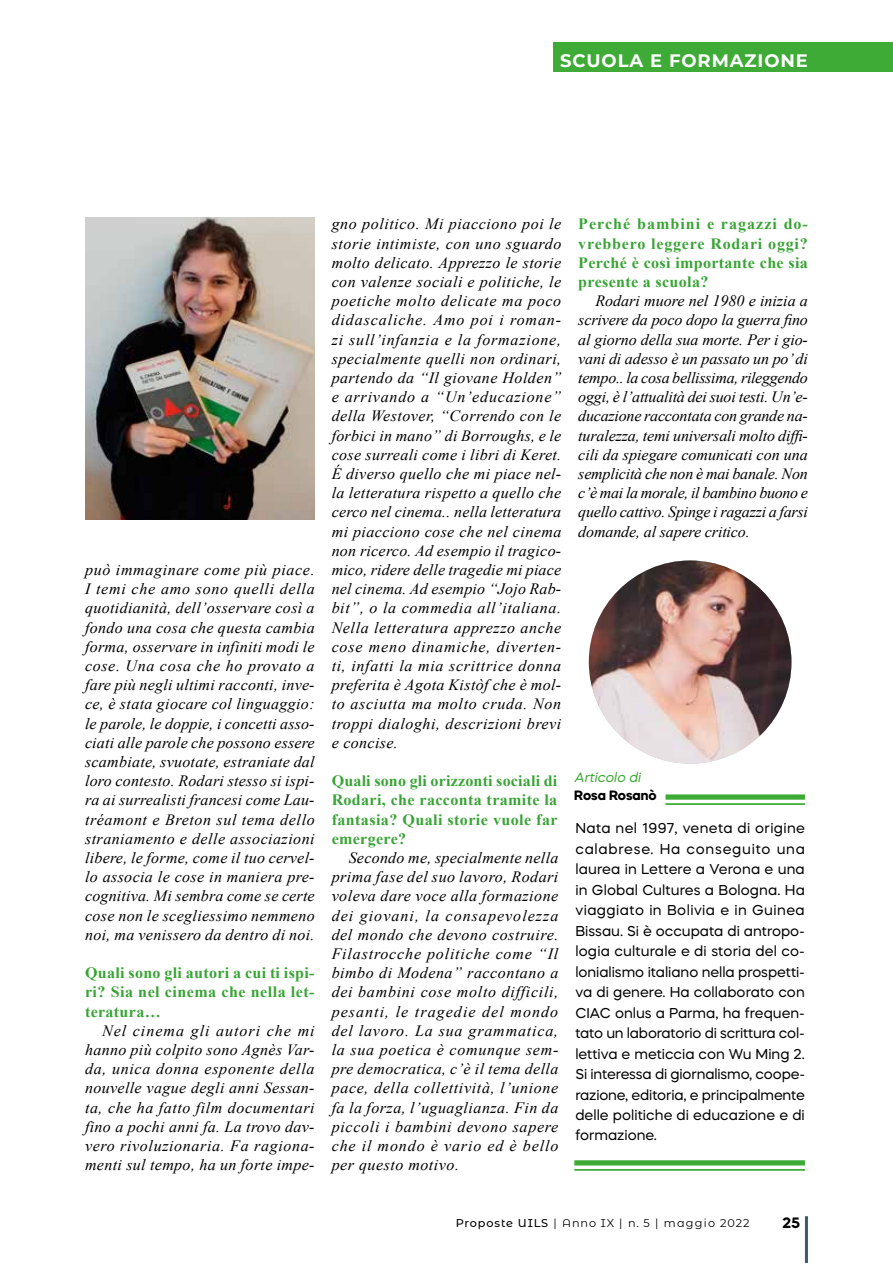
<style>
.page{position:relative;width:893px;height:1263px;background:#fff}
.page>*{position:absolute;margin:0;border:0;box-sizing:border-box;transform-origin:0 0}
.t1{font:700 18px "Montserrat";letter-spacing:.05em;color:#fff}
.t2{font:italic 15.75px/19.2px "Times New Roman";letter-spacing:.02em;color:#000;text-align:justify}
.t3{font:700 15.75px/19.2px "Times New Roman";letter-spacing:.02em;color:#39a436;text-align:justify}
.t4{font:700 15px "Mazzard H";color:#000}
.t5{font:14.25px/20.5px "Mazzard H";letter-spacing:.005em;color:#000;text-align:justify}
.t6{font:italic 13.5px "Mazzard H";color:#3fab37}
.t7{font:700 13.5px "Mazzard H";color:#000}
.t8{font:11.25px "Montserrat Alternates";letter-spacing:.08em;color:#000}
.s1{font-weight:500}
</style>
<div class="page">
<hr style="left:805px;top:1216px;width:3px;height:47px;background:#3a5c67">
<div style="left:554px;top:43px;width:339px;height:29px;background:#3fab37"></div>
<img style="left:85px;top:218px;width:230px;height:301px">
<div style="left:665px;top:794px;width:140px;height:6px;background:#3fab37"></div>
<hr style="left:665px;top:803px;width:140px;height:2px;background:#3fab37">
<div style="left:574px;top:1160px;width:231px;height:5px;background:#3fab37"></div>
<hr style="left:574px;top:1169px;width:231px;height:2px;background:#3fab37">
<img style="left:589px;top:560px;width:202px;height:204px;border-radius:101px">
<p class="t1" style="left:560px;top:47px;width:249px">SCUOLA E FORMAZIONE</p>
<p class="t2" style="left:85px;top:560px;width:231px">può immaginare come più piace.<br>I temi che amo sono quelli della quotidianità, dell’osservare così a fondo una cosa che questa cambia forma, osservare in infiniti modi le cose. Una cosa che ho provato a fare più negli ultimi racconti, inve&shy;ce, è stata giocare col linguaggio: le parole, le doppie, i concetti asso&shy;ciati alle parole che possono essere scambiate, svuotate, estraniate dal loro contesto. Rodari stesso si ispi&shy;ra ai surrealisti francesi come Lau&shy;tréamont e Breton sul tema dello straniamento e delle associazioni libere, le forme, come il tuo cervel&shy;lo associa le cose in maniera pre&shy;cognitiva. Mi sembra come se certe cose non le scegliessimo nemmeno noi, ma venissero da dentro di noi.</p>
<p class="t3" style="left:85px;top:963px;width:231px">Quali sono gli autori a cui ti ispi&shy;ri? Sia nel cinema che nella let&shy;teratura…</p>
<p class="t2" style="left:85px;top:1021px;width:231px;text-indent:17px">Nel cinema gli autori che mi hanno più colpito sono Agnès Var&shy;da, unica donna esponente della nouvelle vague degli anni Sessan&shy;ta, che ha fatto film documentari fino a pochi anni fa. La trovo dav&shy;vero rivoluzionaria. Fa ragiona&shy;menti sul tempo, ha un forte impe-</p>
<p class="t2" style="left:332px;top:214px;width:231px">gno politico. Mi piacciono poi le storie intimiste, con uno sguardo molto delicato. Apprezzo le storie con valenze sociali e politiche, le poetiche molto delicate ma poco didascaliche. Amo poi i roman&shy;zi sull’infanzia e la formazione, specialmente quelli non ordinari, partendo da “Il giovane Holden” e arrivando a “Un’educazione” della Westover, “Correndo con le forbici in mano” di Borroughs, e le cose surreali come i libri di Keret.<br>É diverso quello che mi piace nel&shy;la letteratura rispetto a quello che cerco nel cinema.. nella letteratura mi piacciono cose che nel cinema non ricerco. Ad esempio il tragico&shy;mico, ridere delle tragedie mi piace nel cinema. Ad esempio “Jojo Rab&shy;bit”, o la commedia all’italiana.<br>Nella letteratura apprezzo anche cose meno dinamiche, diverten&shy;ti, infatti la mia scrittrice donna preferita è Agota Kistòf che è mol&shy;to asciutta ma molto cruda. Non troppi dialoghi, descrizioni brevi e concise.</p>
<p class="t3" style="left:332px;top:771px;width:227px">Quali sono gli orizzonti sociali di Rodari, che racconta tramite la fantasia? Quali storie vuole far emergere?</p>
<p class="t2" style="left:332px;top:848px;width:228px;text-indent:17px">Secondo me, specialmente nella prima fase del suo lavoro, Rodari voleva dare voce alla formazione dei giovani, la consapevolezza del mondo che devono costruire.<br>Filastrocche politiche come “Il bimbo di Modena” raccontano a dei bambini cose molto difficili, pesanti, le tragedie del mondo del lavoro. La sua grammatica, la sua poetica è comunque sem&shy;pre democratica, c’è il tema della pace, della collettività, l’unione fa la forza, l’uguaglianza. Fin da piccoli i bambini devono sapere che il mondo è vario ed è bello per questo motivo.</p>
<p class="t3" style="left:578px;top:214px;width:231px">Perché bambini e ragazzi do&shy;vrebbero leggere Rodari oggi?<br>Perché è così importante che sia presente a scuola?</p>
<p class="t2" style="left:578px;top:291px;width:231px;text-indent:17px">Rodari muore nel 1980 e inizia a scrivere da poco dopo la guerra fino al giorno della sua morte. Per i gio&shy;vani di adesso è un passato un po’ di tempo.. la cosa bellissima, rileggendo oggi, è l’attualità dei suoi testi. Un’e&shy;ducazione raccontata con grande na&shy;turalezza, temi universali molto diffi&shy;cili da spiegare comunicati con una semplicità che non è mai banale. Non c’è mai la morale, il bambino buono e quello cattivo. Spinge i ragazzi a farsi domande, al sapere critico.</p>
<p class="t6" style="left:574px;top:768px;width:71px">Articolo di</p>
<p class="t7" style="left:574px;top:786px;width:84px">Rosa Rosanò</p>
<p class="t5" style="left:575px;top:818px;width:231px">Nata nel 1997, veneta di origine calabrese. Ha conseguito una laurea in Lettere a Verona e una in Global Cultures a Bologna. Ha viaggiato in Bolivia e in Guinea Bissau. Si è occupata di antropo&shy;logia culturale e di storia del co&shy;lonialismo italiano nella prospetti&shy;va di genere. Ha collaborato con CIAC onlus a Parma, ha frequen&shy;tato un laboratorio di scrittura col&shy;lettiva e meticcia con Wu Ming 2.<br>Si interessa di giornalismo, coope&shy;razione, editoria, e principalmente delle politiche di educazione e di formazione.</p>
<p class="t8" style="left:456px;top:1215px;width:295px"><span class="s1">Proposte UILS</span> | Anno IX | n. 5 | maggio 2022</p>
<p class="t4" style="left:783px;top:1212px;width:19px">25</p>
</div>
